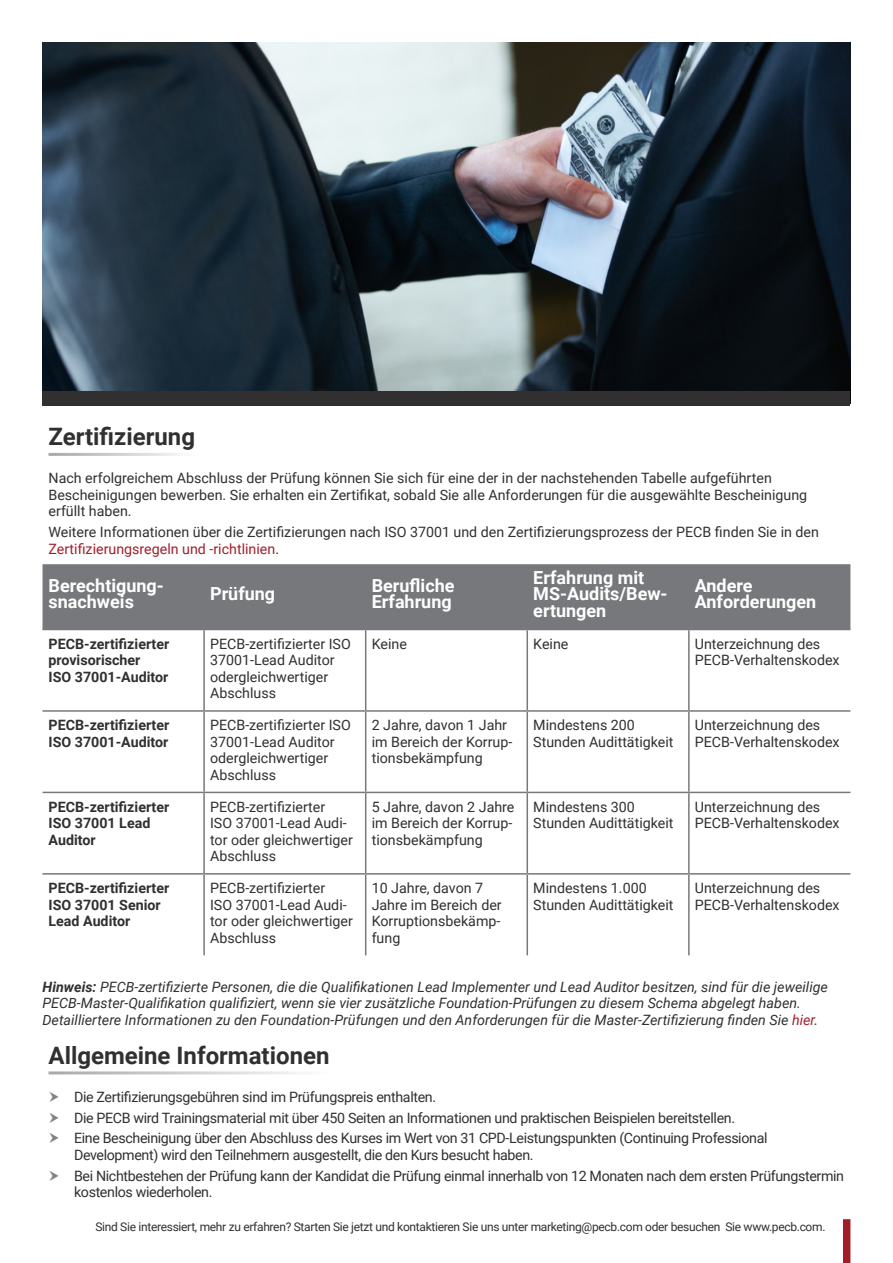
<style>
.page{position:relative;width:893px;height:1263px;background:#fff}
.page>*{position:absolute;margin:0;border:0;box-sizing:border-box;transform-origin:0 0}
.t1{font:700 24px "Roboto";color:#312f30}
.t2{font:700 18px/16.5px "Roboto";color:#fff}
.Bullet_Points{font:14.25px/16.5px "Roboto";color:#312f30}
.Bullet_Points-2{font:14.25px/16.5px "Roboto";letter-spacing:-.025em;color:#312f30}
.Bullet_Points-3{font:italic 14.25px/16.5px "Roboto";color:#312f30}
.t3{font:700 14.25px/16.5px "Roboto";color:#312f30}
.Bullet_Points-4{font:12px "Roboto";letter-spacing:-.025em;color:#312f30}
.s1{color:#a11e29}
.s2{font-weight:700}
</style>
<div class="page">
<img style="left:43px;top:43px;width:807px;height:348px">
<div style="left:43px;top:391px;width:807px;height:15px;background:#312f30"></div>
<div style="left:43px;top:564px;width:807px;height:65px;background:#76787b"></div>
<hr style="left:43px;top:873px;width:161px;height:2px;background:#76787b">
<hr style="left:204px;top:873px;width:162px;height:2px;background:#76787b">
<hr style="left:366px;top:873px;width:161px;height:2px;background:#76787b">
<hr style="left:527px;top:873px;width:162px;height:2px;background:#76787b">
<hr style="left:689px;top:873px;width:161px;height:2px;background:#76787b">
<hr style="left:203px;top:630px;width:2px;height:80px;background:#76787b">
<hr style="left:365px;top:630px;width:1px;height:80px;background:#76787b">
<hr style="left:526px;top:630px;width:2px;height:80px;background:#76787b">
<hr style="left:688px;top:630px;width:2px;height:80px;background:#76787b">
<hr style="left:43px;top:710px;width:161px;height:2px;background:#76787b">
<hr style="left:204px;top:710px;width:162px;height:2px;background:#76787b">
<hr style="left:203px;top:712px;width:2px;height:80px;background:#76787b">
<hr style="left:366px;top:710px;width:161px;height:2px;background:#76787b">
<hr style="left:365px;top:712px;width:1px;height:80px;background:#76787b">
<hr style="left:527px;top:710px;width:162px;height:2px;background:#76787b">
<hr style="left:526px;top:712px;width:2px;height:80px;background:#76787b">
<hr style="left:689px;top:710px;width:161px;height:2px;background:#76787b">
<hr style="left:688px;top:712px;width:2px;height:80px;background:#76787b">
<hr style="left:43px;top:792px;width:161px;height:1px;background:#76787b">
<hr style="left:204px;top:792px;width:162px;height:1px;background:#76787b">
<hr style="left:203px;top:793px;width:2px;height:80px;background:#76787b">
<hr style="left:366px;top:792px;width:161px;height:1px;background:#76787b">
<hr style="left:365px;top:793px;width:1px;height:80px;background:#76787b">
<hr style="left:527px;top:792px;width:162px;height:1px;background:#76787b">
<hr style="left:526px;top:793px;width:2px;height:80px;background:#76787b">
<hr style="left:689px;top:792px;width:161px;height:1px;background:#76787b">
<hr style="left:688px;top:793px;width:2px;height:80px;background:#76787b">
<hr style="left:203px;top:875px;width:2px;height:80px;background:#76787b">
<hr style="left:365px;top:875px;width:1px;height:80px;background:#76787b">
<hr style="left:526px;top:875px;width:2px;height:80px;background:#76787b">
<hr style="left:688px;top:875px;width:2px;height:80px;background:#76787b">
<hr style="left:43px;top:629px;width:161px;height:1px;background:#76787b">
<hr style="left:204px;top:629px;width:162px;height:1px;background:#76787b">
<hr style="left:366px;top:629px;width:161px;height:1px;background:#76787b">
<hr style="left:527px;top:629px;width:162px;height:1px;background:#76787b">
<hr style="left:689px;top:629px;width:161px;height:1px;background:#76787b">
<div style="left:843px;top:1219px;width:7px;height:44px;background:#a11e29"></div>
<p class="t1" style="left:49px;top:420px;width:148px">Zertifizierung</p>
<p class="Bullet_Points" style="left:49px;top:469px;width:760px">Nach erfolgreichem Abschluss der Prüfung können Sie sich für eine der in der nachstehenden Tabelle aufgeführten<br>Bescheinigungen bewerben. Sie erhalten ein Zertifikat, sobald Sie alle Anforderungen für die ausgewählte Bescheinigung erfüllt haben.</p>
<p class="Bullet_Points" style="left:49px;top:523px;width:772px">Weitere Informationen über die Zertifizierungen nach ISO 37001 und den Zertifizierungsprozess der PECB finden Sie in den<br><span class="s1">Zertifizierungsregeln und -richtlinien</span>.</p>
<p class="t2" style="left:49px;top:577px;width:117px">Berechtigung&shy;snachweis</p>
<p class="t2" style="left:210px;top:585px;width:67px">Prüfung</p>
<p class="t2" style="left:533px;top:568px;width:112px">Erfahrung mit</p>
<p class="t2" style="left:533px;top:585px;width:136px">MS-Audits/Bew&shy;ertungen</p>
<p class="t2" style="left:372px;top:577px;width:84px">Berufliche</p>
<p class="t2" style="left:372px;top:593px;width:82px">Erfahrung</p>
<p class="t2" style="left:695px;top:577px;width:59px">Andere</p>
<p class="t2" style="left:695px;top:593px;width:123px">Anforderungen</p>
<p class="t3" style="left:49px;top:635px;width:122px">PECB-zertifizierter provisorischer</p>
<p class="t3" style="left:49px;top:668px;width:121px">ISO 37001-Auditor</p>
<p class="t3" style="left:49px;top:716px;width:122px">PECB-zertifizierter</p>
<p class="t3" style="left:49px;top:733px;width:121px">ISO 37001-Auditor</p>
<p class="t3" style="left:49px;top:798px;width:122px">PECB-zertifizierter</p>
<p class="t3" style="left:49px;top:814px;width:103px">ISO 37001 Lead</p>
<p class="t3" style="left:49px;top:831px;width:49px">Auditor</p>
<p class="Bullet_Points" style="left:210px;top:635px;width:142px">PECB-zertifizierter ISO<br>37001-Lead Auditor odergleichwertiger<br>Abschluss</p>
<p class="Bullet_Points" style="left:372px;top:635px;width:37px">Keine</p>
<p class="Bullet_Points" style="left:533px;top:635px;width:37px">Keine</p>
<p class="Bullet_Points" style="left:695px;top:635px;width:146px">Unterzeichnung des<br>PECB-Verhaltenskodex</p>
<p class="Bullet_Points" style="left:210px;top:716px;width:142px">PECB-zertifizierter ISO<br>37001-Lead Auditor odergleichwertiger<br>Abschluss</p>
<p class="Bullet_Points" style="left:372px;top:716px;width:142px">2 Jahre, davon 1 Jahr im Bereich der Korrup&shy;tionsbekämpfung</p>
<p class="Bullet_Points" style="left:533px;top:716px;width:142px">Mindestens 200<br>Stunden Audittätigkeit</p>
<p class="Bullet_Points" style="left:695px;top:716px;width:146px">Unterzeichnung des<br>PECB-Verhaltenskodex</p>
<p class="Bullet_Points" style="left:210px;top:798px;width:117px">PECB-zertifizierter</p>
<p class="Bullet_Points" style="left:210px;top:814px;width:144px">ISO 37001-Lead Audi&shy;tor oder gleichwertiger</p>
<p class="Bullet_Points" style="left:210px;top:847px;width:67px">Abschluss</p>
<p class="Bullet_Points" style="left:372px;top:798px;width:144px">5 Jahre, davon 2 Jahre im Bereich der Korrup&shy;tionsbekämpfung</p>
<p class="Bullet_Points" style="left:533px;top:798px;width:142px">Mindestens 300<br>Stunden Audittätigkeit</p>
<p class="Bullet_Points" style="left:695px;top:798px;width:146px">Unterzeichnung des<br>PECB-Verhaltenskodex</p>
<p class="t3" style="left:49px;top:879px;width:122px">PECB-zertifizierter</p>
<p class="t3" style="left:49px;top:896px;width:114px">ISO 37001 Senior</p>
<p class="t3" style="left:49px;top:912px;width:83px">Lead Auditor</p>
<p class="Bullet_Points" style="left:210px;top:879px;width:117px">PECB-zertifizierter</p>
<p class="Bullet_Points" style="left:210px;top:896px;width:144px">ISO 37001-Lead Audi&shy;tor oder gleichwertiger</p>
<p class="Bullet_Points" style="left:210px;top:929px;width:67px">Abschluss</p>
<p class="Bullet_Points" style="left:372px;top:879px;width:132px">10 Jahre, davon 7<br>Jahre im Bereich der<br>Korruptionsbekämp&shy;fung</p>
<p class="Bullet_Points" style="left:533px;top:879px;width:142px">Mindestens 1.000<br>Stunden Audittätigkeit</p>
<p class="Bullet_Points" style="left:695px;top:879px;width:146px">Unterzeichnung des<br>PECB-Verhaltenskodex</p>
<p class="Bullet_Points-3" style="left:43px;top:978px;width:787px"><span class="s2">Hinweis:</span> PECB-zertifizierte Personen, die die Qualifikationen Lead Implementer und Lead Auditor besitzen, sind für die jeweilige<br>PECB-Master-Qualifikation qualifiziert, wenn sie vier zusätzliche Foundation-Prüfungen zu diesem Schema abgelegt haben.<br>Detailliertere Informationen zu den Foundation-Prüfungen und den Anforderungen für die Master-Zertifizierung finden Sie <span class="s1">hier</span>.</p>
<p class="t1" style="left:49px;top:1038px;width:282px">Allgemeine Informationen</p>
<p class="Bullet_Points-2" style="left:74px;top:1088px;width:364px">Die Zertifizierungsgebühren sind im Prüfungspreis enthalten.</p>
<p class="Bullet_Points-2" style="left:74px;top:1109px;width:663px">Die PECB wird Trainingsmaterial mit über 450 Seiten an Informationen und praktischen Beispielen bereitstellen.</p>
<p class="Bullet_Points-2" style="left:74px;top:1129px;width:695px">Eine Bescheinigung über den Abschluss des Kurses im Wert von 31 CPD-Leistungspunkten (Continuing Professional<br>Development) wird den Teilnehmern ausgestellt, die den Kurs besucht haben.</p>
<p class="Bullet_Points-2" style="left:74px;top:1167px;width:772px">Bei Nichtbestehen der Prüfung kann der Kandidat die Prüfung einmal innerhalb von 12 Monaten nach dem ersten Prüfungstermin kostenlos wiederholen.</p>
<p class="Bullet_Points-4" style="left:95px;top:1218px;width:732px">Sind Sie interessiert, mehr zu erfahren? Starten Sie jetzt und kontaktieren Sie uns unter marketing@pecb.com oder besuchen Sie www.pecb.com.</p>
</div>
